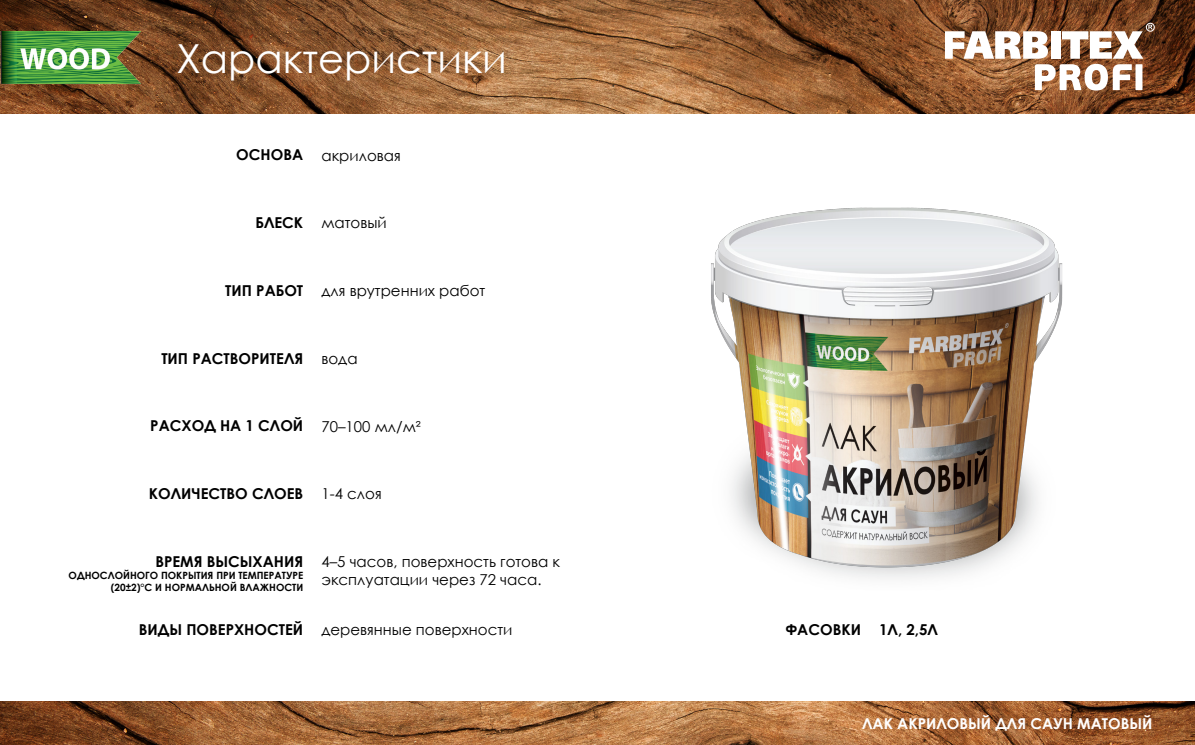
<style>
.page{position:relative;width:1195px;height:745px;background:#fff}
.page>*{position:absolute;margin:0;border:0;box-sizing:border-box;transform-origin:0 0}
.t1{font:40px "Century Gothic";color:#fff}
.t2{font:15px/18px "Century Gothic";color:#000}
.t3{font:700 15px "Century Gothic";color:#000}
.t4{font:700 15px "Century Gothic";color:#fff}
.t5{font:700 10px/12px "Century Gothic";color:#000;text-align:right}
.s1{font-weight:700}
</style>
<div class="page">
<img style="left:0;top:0;width:1194px;height:113px">
<img style="left:0;top:32px;width:140px;height:58px">
<img style="left:0;top:701px;width:1194px;height:43px">
<svg style="left:945px;top:23px;width:209px;height:67px"></svg>
<img style="left:1185px;top:32px;width:9px;height:58px">
<img style="left:612px;top:113px;width:540px;height:466px">
<h1 class="t1" style="left:176px;top:30px;width:332px">Характеристики</h1>
<p class="t3" style="left:236px;top:143px;width:68px">основа</p>
<p class="t2" style="left:321px;top:146px;width:81px">акриловая</p>
<p class="t3" style="left:255px;top:211px;width:49px">блеск</p>
<p class="t2" style="left:321px;top:214px;width:67px">матовый</p>
<p class="t3" style="left:225px;top:279px;width:79px">тип работ</p>
<p class="t2" style="left:321px;top:281px;width:165px">для врутренних работ</p>
<p class="t3" style="left:161px;top:346px;width:143px">тип растворителя</p>
<p class="t2" style="left:321px;top:349px;width:38px">вода</p>
<p class="t3" style="left:150px;top:414px;width:154px">расход на 1 слой</p>
<p class="t2" style="left:321px;top:416px;width:101px">70–100 мл/м²</p>
<p class="t3" style="left:149px;top:482px;width:156px">количество слоев</p>
<p class="t2" style="left:321px;top:484px;width:62px">1-4 слоя</p>
<p class="t2" style="left:321px;top:551px;width:240px">4–5 часов, поверхность готова к эксплуатации через 72 часа.</p>
<p class="t2" style="left:139px;top:619px;width:375px"><span class="s1">виды поверхностей</span> деревянные поверхности</p>
<p class="t3" style="left:785px;top:617px;width:153px">Фасовки 1л, 2,5л</p>
<p class="t3" style="left:155px;top:549px;width:149px">время высыхания</p>
<p class="t5" style="left:69px;top:568px;width:236px">однослойного покрытия при температуре (20±2)°С и нормальной влажности</p>
<p class="t4" style="left:862px;top:711px;width:292px">Лак акриловый для саун матовый</p>
</div>
